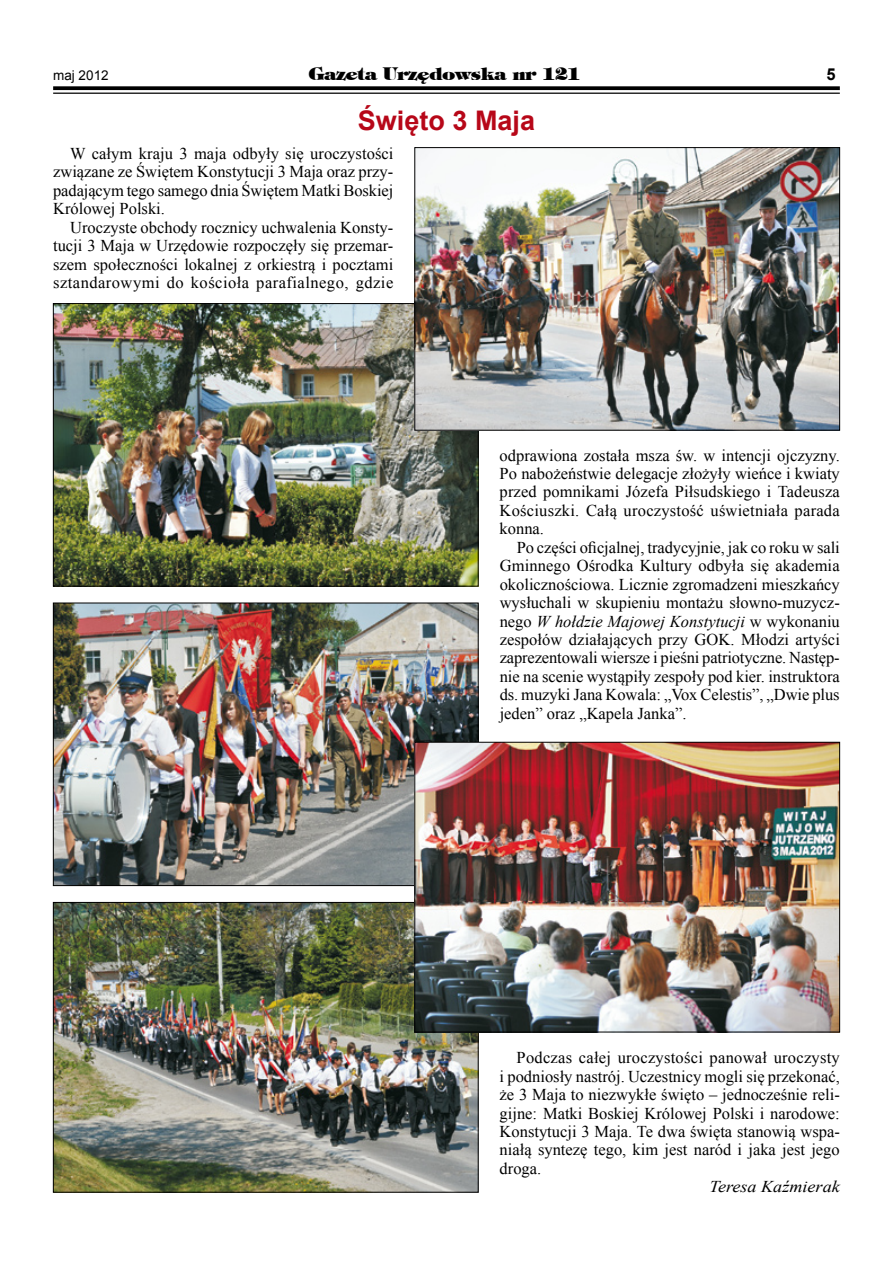
<style>
.page{position:relative;width:893px;height:1263px;background:#fff}
.page>*{position:absolute;margin:0;border:0;box-sizing:border-box;transform-origin:0 0}
.t1{font:700 27px "Arial";color:#b70718}
.t2{font:18px "Timpani Heavypl";color:#000}
.t3{font:16.5px/18.5px "Times New Roman";color:#000;text-align:justify}
.t4{font:italic 16.5px "Times New Roman";color:#000;scale:1.1 1}
.t5{font:700 16.5px "Arial";color:#000}
.t6{font:13.5px "Arial";color:#000}
.s1{font-style:italic}
</style>
<div class="page">
<svg style="left:53px;top:86px;width:787px;height:4px;background:#141414"></svg>
<hr style="left:53px;top:93px;width:787px;height:1px;background:#000">
<img style="left:55px;top:305px;width:421px;height:279px">
<div style="left:53px;top:303px;width:425px;height:283px;border:1px solid #000"></div>
<img style="left:55px;top:605px;width:421px;height:279px">
<div style="left:53px;top:603px;width:425px;height:283px;border:1px solid #000"></div>
<img style="left:55px;top:904px;width:421px;height:286px">
<img style="left:417px;top:149px;width:421px;height:279px">
<div style="left:415px;top:147px;width:425px;height:283px;border:1px solid #000"></div>
<img style="left:417px;top:744px;width:421px;height:286px">
<div style="left:415px;top:742px;width:425px;height:290px;border:1px solid #000"></div>
<p class="t6" style="left:53px;top:66px;width:57px">maj 2012</p>
<p class="t2" style="left:308px;top:61px;width:273px">Gazeta Urzêdowska nr 121</p>
<p class="t5" style="left:826px;top:63px;width:11px">5</p>
<h1 class="t1" style="left:358px;top:103px;width:179px">Święto 3 Maja</h1>
<p class="t3" style="left:53px;top:144px;width:342px;text-indent:17px">W całym kraju 3 maja odbyły się uroczystości związane ze Świętem Konstytucji 3 Maja oraz przy&shy;padającym tego samego dnia Świętem Matki Boskiej Królowej Polski.</p>
<p class="t3" style="left:53px;top:218px;width:342px;text-indent:17px">Uroczyste obchody rocznicy uchwalenia Konsty&shy;tucji 3 Maja w Urzędowie rozpoczęły się przemar&shy;szem społeczności lokalnej z orkiestrą i pocztami sztandarowymi do kościoła parafialnego, gdzie</p>
<p class="t3" style="left:500px;top:445px;width:342px">odprawiona została msza św. w intencji ojczyzny.<br>Po nabożeństwie delegacje złożyły wieńce i kwiaty przed pomnikami Józefa Piłsudskiego i Tadeusza Kościuszki. Całą uroczystość uświetniała parada konna.</p>
<p class="t3" style="left:500px;top:538px;width:342px;text-indent:17px">Po części oficjalnej, tradycyjnie, jak co roku w sali Gminnego Ośrodka Kultury odbyła się akademia okolicznościowa. Licznie zgromadzeni mieszkańcy wysłuchali w skupieniu montażu słowno-muzycz&shy;nego <span class="s1">W hołdzie Majowej Konstytucji</span> w wykonaniu zespołów działających przy GOK. Młodzi artyści zaprezentowali wiersze i pieśni patriotyczne. Następ&shy;nie na scenie wystąpiły zespoły pod kier. instruktora ds. muzyki Jana Kowala: „Vox Celestis”, „Dwie plus jeden” oraz „Kapela Janka”.</p>
<p class="t3" style="left:500px;top:1048px;width:342px;text-indent:17px">Podczas całej uroczystości panował uroczysty i podniosły nastrój. Uczestnicy mogli się przekonać, że 3 Maja to niezwykłe święto – jednocześnie reli&shy;gijne: Matki Boskiej Królowej Polski i narodowe:<br>Konstytucji 3 Maja. Te dwa święta stanowią wspa&shy;niałą syntezę tego, kim jest naród i jaka jest jego droga.</p>
<p class="t4" style="left:710px;top:1175px;width:120px">Teresa Kaźmierak</p>
</div>
